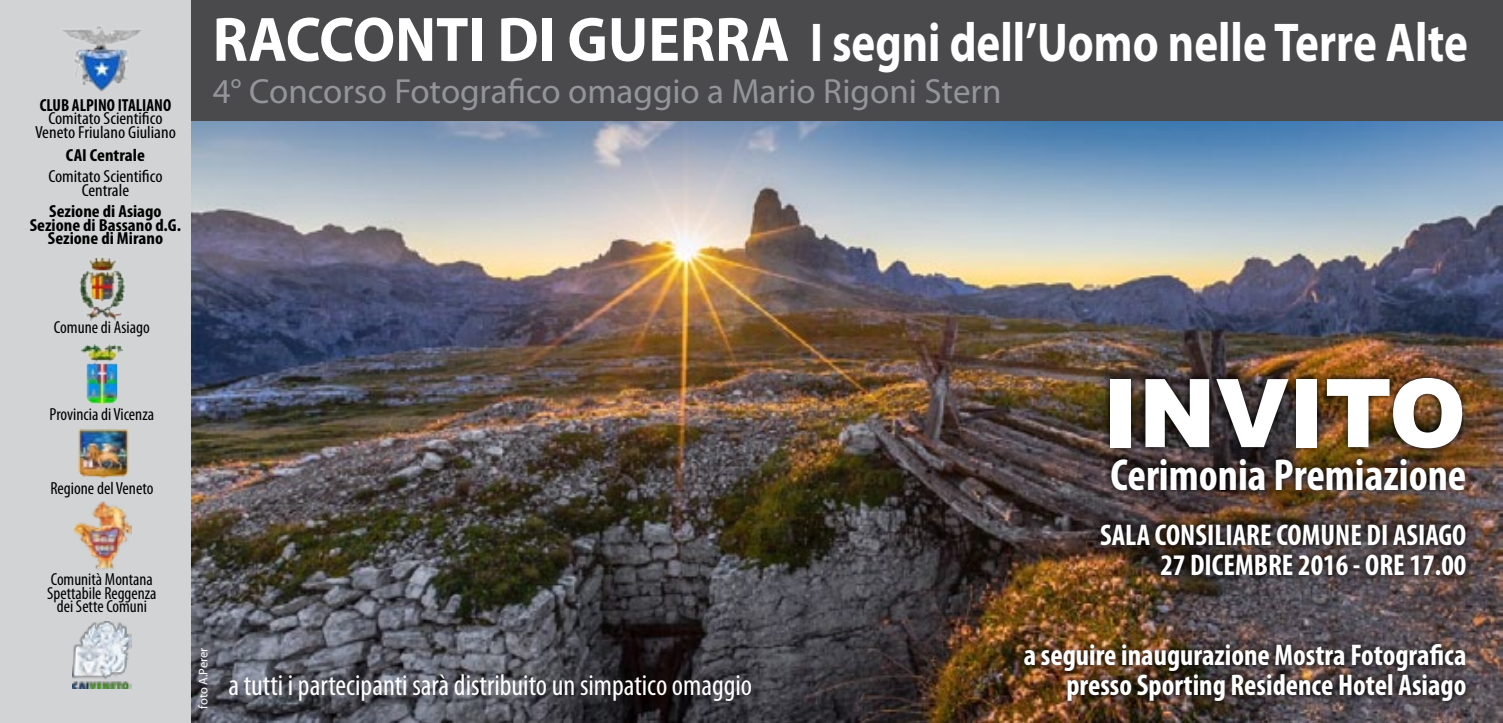
<style>
.page{position:relative;width:1503px;height:723px;background:#fff}
.page>*{position:absolute;margin:0;border:0;box-sizing:border-box;transform-origin:0 0}
.t1{font:900 95px "Arial";color:#fff}
.t2{font:700 55px "Myriad Pro";color:#fff;scale:.82 1}
.t3{font:700 condensed 45px "Myriad Pro";color:#fff}
.t4{font:35px "Myriad Pro";color:#939598}
.t5{font:700 condensed 30px/30px "Myriad Pro";color:#fff;text-align:right}
.t6{font:condensed 30px "Myriad Pro";color:#fff}
.t7{font:condensed 17.5px/13.8px "Myriad Pro";color:#000;text-align:center}
.t8{font:condensed 17.5px/13.8px "Myriad Pro";color:#000;text-align:center;scale:1.07 1}
.t9{font:700 condensed 17.5px/13.8px "Myriad Pro";color:#000;text-align:center;scale:1.07 1}
.t10{font:700 condensed 17.5px "Myriad Pro";color:#000}
.t11{font:12.5px "Myriad Pro";letter-spacing:-.005em;color:#fff}
.s1{font-size:63.25px}
</style>
<div class="page">
<div style="left:0;top:0;width:1502px;height:723px;background:#d1d3d4"></div>
<img style="left:78px;top:429px;width:50px;height:50px">
<img style="left:191px;top:120px;width:1311px;height:603px">
<img style="left:81px;top:344px;width:41px;height:60px">
<img style="left:79px;top:257px;width:46px;height:64px">
<img style="left:73px;top:501px;width:58px;height:69px">
<img style="left:63px;top:26px;width:78px;height:66px">
<img style="left:72px;top:622px;width:59px;height:66px">
<img style="left:1017px;top:370px;width:456px;height:338px">
<div style="left:191px;top:0;width:1311px;height:120px;background:#4a4a4d"></div>
<p class="t10" style="left:40px;top:94px;width:133px">CLUB ALPINO ITALIANO</p>
<p class="t8" style="left:35px;top:111px;width:133px">Comitato Scientifico<br>Veneto Friulano Giuliano</p>
<p class="t9" style="left:66px;top:148px;width:75px">CAI Centrale</p>
<p class="t8" style="left:48px;top:169px;width:108px">Comitato Scientifico<br>Centrale</p>
<p class="t9" style="left:30px;top:204px;width:143px">Sezione di Asiago<br>Sezione di Bassano d.G.<br>Sezione di Mirano</p>
<h2 class="t2" style="left:213px;top:6px;width:1532px"><span class="s1">RACCONTI DI GUERRA</span> I segni dell’Uomo nelle Terre Alte</h2>
<p class="t4" style="left:213px;top:69px;width:790px">4° Concorso Fotografico omaggio a Mario Rigoni Stern</p>
<p class="t7" style="left:54px;top:320px;width:97px">Comune di Asiago</p>
<p class="t7" style="left:50px;top:407px;width:106px">Provincia di Vicenza</p>
<p class="t7" style="left:50px;top:481px;width:104px">Regione del Veneto</p>
<p class="t7" style="left:47px;top:572px;width:111px">Comunità Montana<br>Spettabile Reggenza dei Sette Comuni</p>
<p class="t11" style="left:196px;top:709px;width:63px;rotate:-90deg">foto A.Perer</p>
<p class="t6" style="left:228px;top:666px;width:525px">a tutti i partecipanti sarà distribuito un simpatico omaggio</p>
<h1 class="t1" style="left:1102px;top:344px;width:366px">INVITO</h1>
<h3 class="t3" style="left:1110px;top:446px;width:357px">Cerimonia Premiazione</h3>
<p class="t5" style="left:1100px;top:519px;width:368px">SALA CONSILIARE COMUNE DI ASIAGO<br>27 DICEMBRE 2016 - ORE 17.00</p>
<p class="t5" style="left:1023px;top:639px;width:444px">a seguire inaugurazione Mostra Fotografica presso Sporting Residence Hotel Asiago</p>
</div>
